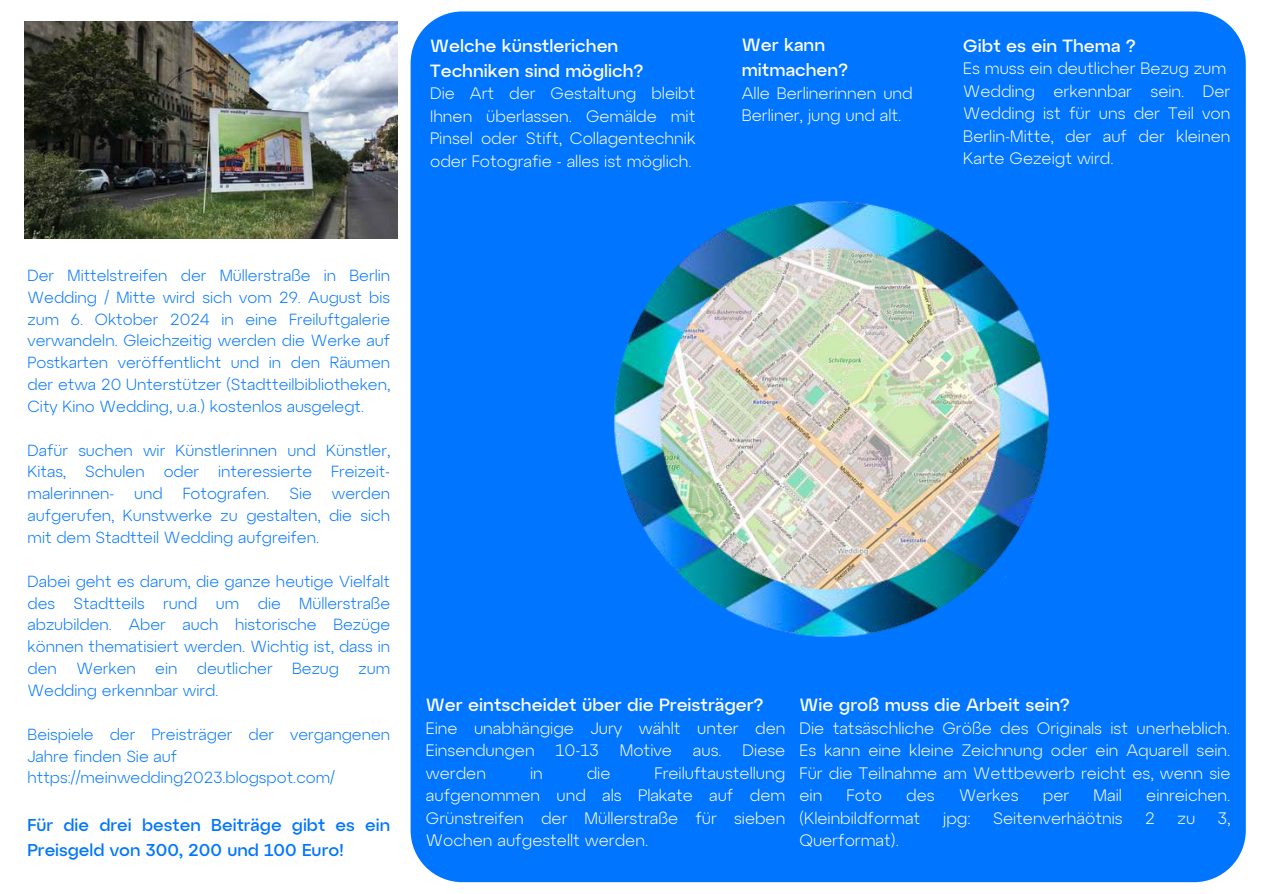
<style>
.page{position:relative;width:1263px;height:894px;background:#fff}
.page>*{position:absolute;margin:0;border:0;box-sizing:border-box;transform-origin:0 0}
.t1{font:500 18px/24.8px "Atyp Display";color:#fff}
.t2{font:500 17.4px/24px "Atyp Display";color:#0075ff}
.t3{font:300 16.5px/22.5px "Atyp Display";color:#fff}
.t4{font:300 16.05px/21.9px "Atyp Display";color:#0075ff;text-align:justify}
</style>
<div class="page">
<div style="left:411px;top:11px;width:835px;height:870px;background:#0075ff"></div>
<img style="left:24px;top:22px;width:374px;height:217px">
<div style="left:567px;top:188px;width:152px;height:116px;background:#0075ff"></div>
<img style="left:602px;top:189px;width:458px;height:459px">
<p class="t1" style="left:430px;top:32px;width:215px">Welche künstlerichen<br>Techniken sind möglich?</p>
<p class="t3" style="left:430px;top:81px;width:267px;text-align:justify">Die Art der Gestaltung bleibt Ihnen überlassen. Gemälde mit Pinsel oder Stift, Collagentechnik oder Fotografie - alles ist möglich.</p>
<p class="t1" style="left:742px;top:32px;width:108px">Wer kann mitmachen?</p>
<p class="t3" style="left:742px;top:81px;width:172px">Alle Berlinerinnen und<br>Berliner, jung und alt.</p>
<p class="t1" style="left:963px;top:32px;width:174px">Gibt es ein Thema ?</p>
<p class="t3" style="left:963px;top:56px;width:269px">Es muss ein deutlicher Bezug zum<br>Wedding erkennbar sein. Der<br>Wedding ist für uns der Teil von<br>Berlin-Mitte, der auf der kleinen<br>Karte Gezeigt wird.</p>
<p class="t4" style="left:28px;top:263px;width:364px">Der Mittelstreifen der Müllerstraße in Berlin Wedding / Mitte wird sich vom 29. August bis zum 6. Oktober 2024 in eine Freiluftgalerie verwandeln. Gleichzeitig werden die Werke auf Postkarten veröffentlicht und in den Räumen der etwa 20 Unterstützer (Stadtteilbibliotheken, City Kino Wedding, u.a.) kostenlos ausgelegt.</p>
<p class="t4" style="left:28px;top:438px;width:364px">Dafür suchen wir Künstlerinnen und Künstler, Kitas, Schulen oder interessierte Freizeit&shy;malerinnen- und Fotografen. Sie werden aufgerufen, Kunstwerke zu gestalten, die sich mit dem Stadtteil Wedding aufgreifen.</p>
<p class="t4" style="left:28px;top:569px;width:364px">Dabei geht es darum, die ganze heutige Vielfalt des Stadtteils rund um die Müllerstraße abzubilden. Aber auch historische Bezüge können thematisiert werden. Wichtig ist, dass in den Werken ein deutlicher Bezug zum Wedding erkennbar wird.</p>
<p class="t4" style="left:28px;top:722px;width:364px;text-align:left">Beispiele der Preisträger der vergangenen<br>Jahre finden Sie auf https://meinwedding2023.blogspot.com/</p>
<p class="t2" style="left:28px;top:812px;width:364px">Für die drei besten Beiträge gibt es ein<br>Preisgeld von 300, 200 und 100 Euro!</p>
<p class="t1" style="left:426px;top:691px;width:339px">Wer eintscheidet über die Preisträger?</p>
<p class="t3" style="left:426px;top:715px;width:361px">Eine unabhängige Jury wählt unter den<br>Einsendungen</p>
<p class="t3" style="left:556px;top:738px;width:45px">10-13</p>
<p class="t3" style="left:620px;top:738px;width:54px">Motive</p>
<p class="t3" style="left:693px;top:738px;width:30px">aus.</p>
<p class="t3" style="left:743px;top:738px;width:44px">Diese</p>
<p class="t3" style="left:426px;top:760px;width:62px">werden</p>
<p class="t3" style="left:530px;top:760px;width:14px">in</p>
<p class="t3" style="left:587px;top:760px;width:25px">die</p>
<p class="t3" style="left:426px;top:760px;width:361px;text-align:justify;text-indent:229px">Freiluftaustellung aufgenommen und als Plakate auf dem Grünstreifen der Müllerstraße für sieben Wochen aufgestellt werden.</p>
<p class="t1" style="left:799px;top:691px;width:272px">Wie groß muss die Arbeit sein?</p>
<p class="t3" style="left:799px;top:715px;width:432px;text-align:justify">Die tatsäschliche Größe des Originals ist unerheblich.<br>Es kann eine kleine Zeichnung oder ein Aquarell sein.<br>Für die Teilnahme am Wettbewerb reicht es, wenn sie ein</p>
<p class="t3" style="left:847px;top:783px;width:37px">Foto</p>
<p class="t3" style="left:906px;top:783px;width:30px">des</p>
<p class="t3" style="left:959px;top:783px;width:61px">Werkes</p>
<p class="t3" style="left:1043px;top:783px;width:28px">per</p>
<p class="t3" style="left:1093px;top:783px;width:30px">Mail</p>
<p class="t3" style="left:1146px;top:783px;width:86px">einreichen.</p>
<p class="t3" style="left:799px;top:805px;width:122px">(Kleinbildformat</p>
<p class="t3" style="left:943px;top:805px;width:29px">jpg:</p>
<p class="t3" style="left:993px;top:805px;width:131px">Seitenverhäötnis</p>
<p class="t3" style="left:1145px;top:805px;width:11px">2</p>
<p class="t3" style="left:1178px;top:805px;width:19px">zu</p>
<p class="t3" style="left:1218px;top:805px;width:14px">3,</p>
<p class="t3" style="left:799px;top:828px;width:101px">Querformat).</p>
</div>
